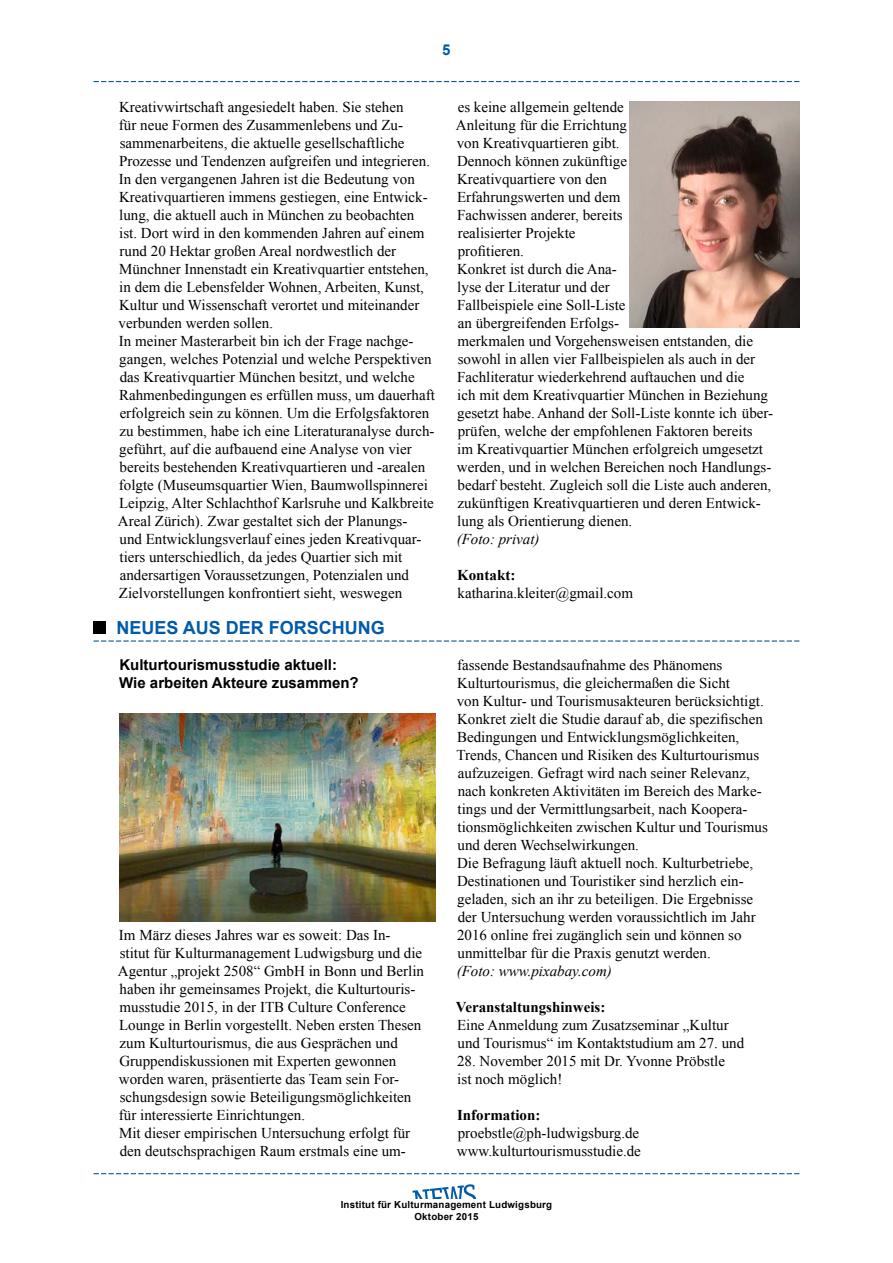
<style>
.page{position:relative;width:893px;height:1263px;background:#fff}
.page>*{position:absolute;margin:0;border:0;box-sizing:border-box;transform-origin:0 0}
.t1{font:700 18px "Arial";color:#005baa}
.Text_zweispaltig{font:15px/18px "Times New Roman";color:#000}
.Unterüberschrift_zwe{font:700 15px/18px "Arial";color:#000}
.Text_zweispaltig-2{font:700 15px "Times New Roman";color:#000}
.Text_zweispaltig-3{font:italic 15px "Times New Roman";color:#000}
.t2{font:700 15px "Arial";color:#005baa}
.t3{font:700 9.75px/11.2px "Arial";letter-spacing:.02em;color:#000;text-align:center}
.s1{font-style:italic}
</style>
<div class="page">
<svg style="left:94px;top:1173px;width:705px;height:1px"></svg>
<svg style="left:412px;top:1184px;width:65px;height:15px"></svg>
<svg style="left:94px;top:81px;width:705px;height:1px"></svg>
<img style="left:629px;top:102px;width:170px;height:226px">
<div style="left:94px;top:621px;width:12px;height:13px;background:#000"></div>
<svg style="left:94px;top:640px;width:705px;height:2px"></svg>
<img style="left:119px;top:714px;width:317px;height:208px">
<p class="t2" style="left:442px;top:40px;width:10px">5</p>
<p class="Text_zweispaltig" style="left:119px;top:97px;width:313px">Kreativwirtschaft angesiedelt haben. Sie stehen<br>für neue Formen des Zusammenlebens und Zu&shy;sammenarbeitens, die aktuelle gesellschaftliche Prozesse und Tendenzen aufgreifen und integrieren.<br>In den vergangenen Jahren ist die Bedeutung von Kreativquartieren immens gestiegen, eine Entwick&shy;lung, die aktuell auch in München zu beobachten ist. Dort wird in den kommenden Jahren auf einem rund 20 Hektar großen Areal nordwestlich der Münchner Innenstadt ein Kreativquartier entstehen, in dem die Lebensfelder Wohnen, Arbeiten, Kunst, Kultur und Wissenschaft verortet und miteinander verbunden werden sollen.</p>
<p class="Text_zweispaltig" style="left:118px;top:331px;width:319px">In meiner Masterarbeit bin ich der Frage nachge&shy;gangen, welches Potenzial und welche Perspektiven das Kreativquartier München besitzt, und welche Rahmenbedingungen es erfüllen muss, um dauerhaft erfolgreich sein zu können. Um die Erfolgsfaktoren zu bestimmen, habe ich eine Literaturanalyse durch&shy;geführt, auf die aufbauend eine Analyse von vier bereits bestehenden Kreativquartieren und -arealen folgte (Museumsquartier Wien, Baumwollspinnerei Leipzig, Alter Schlachthof Karlsruhe und Kalkbreite Areal Zürich). Zwar gestaltet sich der Planungs-<br>und Entwicklungsverlauf eines jeden Kreativquar&shy;tiers unterschiedlich, da jedes Quartier sich mit andersartigen Voraussetzungen, Potenzialen und Zielvorstellungen konfrontiert sieht, weswegen</p>
<p class="t1" style="left:116px;top:616px;width:270px">NEUES AUS DER FORSCHUNG</p>
<p class="Unterüberschrift_zwe" style="left:119px;top:656px;width:241px">Kulturtourismusstudie aktuell:<br>Wie arbeiten Akteure zusammen?</p>
<p class="Text_zweispaltig" style="left:118px;top:926px;width:308px">Im März dieses Jahres war es soweit: Das In-<br>stitut für Kulturmanagement Ludwigsburg und die Agentur „projekt 2508“ GmbH in Bonn und Berlin haben ihr gemeinsames Projekt, die Kulturtouris&shy;musstudie 2015, in der ITB Culture Conference Lounge in Berlin vorgestellt. Neben ersten Thesen zum Kulturtourismus, die aus Gesprächen und Gruppendiskussionen mit Experten gewonnen worden waren, präsentierte das Team sein For&shy;schungsdesign sowie Beteiligungsmöglichkeiten für interessierte Einrichtungen.</p>
<p class="Text_zweispaltig" style="left:119px;top:1124px;width:293px">Mit dieser empirischen Untersuchung erfolgt für den deutschsprachigen Raum erstmals eine um-</p>
<p class="Text_zweispaltig" style="left:456px;top:97px;width:173px">es keine allgemein geltende<br>Anleitung für die Errichtung von Kreativquartieren gibt.<br>Dennoch können zukünftige<br>Kreativquartiere von den<br>Erfahrungswerten und dem<br>Fachwissen anderer, bereits realisierter Projekte profitieren.</p>
<p class="Text_zweispaltig" style="left:457px;top:259px;width:318px">Konkret ist durch die Ana-<br>lyse der Literatur und der<br>Fallbeispiele eine Soll-Liste<br>an übergreifenden Erfolgs-<br>merkmalen und Vorgehensweisen entstanden, die sowohl in allen vier Fallbeispielen als auch in der Fachliteratur wiederkehrend auftauchen und die<br>ich mit dem Kreativquartier München in Beziehung gesetzt habe. Anhand der Soll-Liste konnte ich über&shy;prüfen, welche der empfohlenen Faktoren bereits<br>im Kreativquartier München erfolgreich umgesetzt werden, und in welchen Bereichen noch Handlungs&shy;bedarf besteht. Zugleich soll die Liste auch anderen, zukünftigen Kreativquartieren und deren Entwick&shy;lung als Orientierung dienen.</p>
<p class="Text_zweispaltig-3" style="left:457px;top:528px;width:84px">(Foto: privat)</p>
<p class="Text_zweispaltig-2" style="left:457px;top:564px;width:60px">Kontakt:</p>
<p class="Text_zweispaltig" style="left:458px;top:583px;width:177px">katharina.kleiter@gmail.com</p>
<p class="Text_zweispaltig" style="left:456px;top:656px;width:313px">fassende Bestandsaufnahme des Phänomens Kulturtourismus, die gleichermaßen die Sicht<br>von Kultur- und Tourismusakteuren berücksichtigt.<br>Konkret zielt die Studie darauf ab, die spezifischen Bedingungen und Entwicklungsmöglichkeiten, Trends, Chancen und Risiken des Kulturtourismus aufzuzeigen. Gefragt wird nach seiner Relevanz, nach konkreten Aktivitäten im Bereich des Marke&shy;tings und der Vermittlungsarbeit, nach Koopera&shy;tionsmöglichkeiten zwischen Kultur und Tourismus und deren Wechselwirkungen.</p>
<p class="Text_zweispaltig" style="left:457px;top:854px;width:300px">Die Befragung läuft aktuell noch. Kulturbetriebe, Destinationen und Touristiker sind herzlich ein&shy;geladen, sich an ihr zu beteiligen. Die Ergebnisse der Untersuchung werden voraussichtlich im Jahr 2016 online frei zugänglich sein und können so unmittelbar für die Praxis genutzt werden.<br><span class="s1">(Foto: www.pixabay.com)</span></p>
<p class="Text_zweispaltig-2" style="left:456px;top:997px;width:151px">Veranstaltungshinweis:</p>
<p class="Text_zweispaltig" style="left:457px;top:1016px;width:289px">Eine Anmeldung zum Zusatzseminar „Kultur und Tourismus“ im Kontaktstudium am 27. und</p>
<p class="Text_zweispaltig" style="left:457px;top:1052px;width:269px">28. November 2015 mit Dr. Yvonne Pröbstle ist noch möglich!</p>
<p class="Text_zweispaltig-2" style="left:457px;top:1105px;width:85px">Information:</p>
<p class="Text_zweispaltig" style="left:458px;top:1124px;width:183px">proebstle@ph-ludwigsburg.de</p>
<p class="Text_zweispaltig" style="left:457px;top:1142px;width:186px">www.kulturtourismusstudie.de</p>
<p class="t3" style="left:341px;top:1200px;width:213px">Institut für Kulturmanagement Ludwigsburg<br>Oktober 2015</p>
</div>
